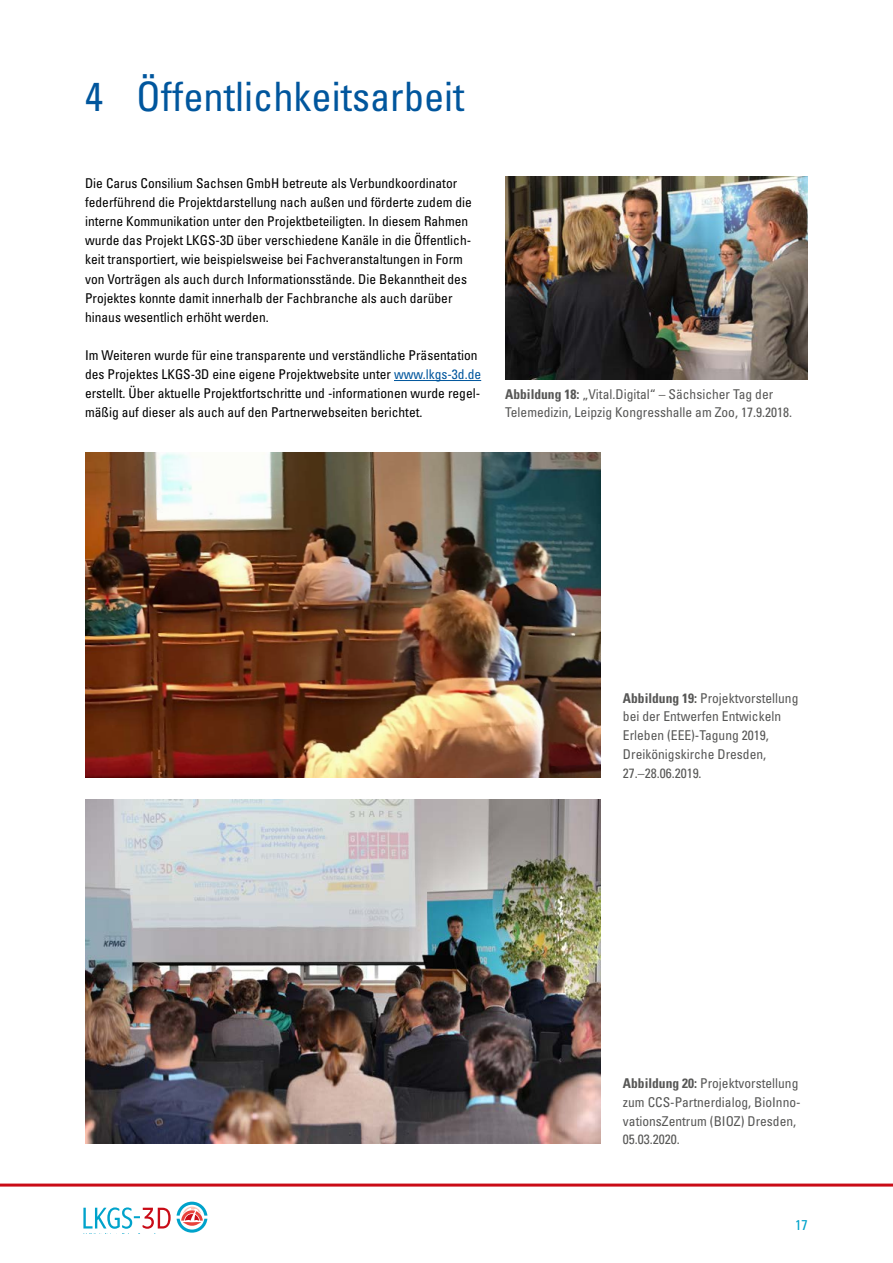
<style>
.page{position:relative;width:893px;height:1263px;background:#fff}
.page>*{position:absolute;margin:0;border:0;box-sizing:border-box;transform-origin:0 0}
.t1{font:condensed 40.5px "Univers LT";color:#00569d}
.t2{font:condensed 14.25px "Univers LT";color:#00a3cb}
.t3{font:condensed 13.5px/19.2px "Univers LT Std";color:#000}
.t4{font:condensed 13.5px/18.8px "Univers LT Std";color:#575756}
.s1{color:#00569d}
.s2{font-weight:700}
</style>
<div class="page">
<svg style="left:83px;top:1207px;width:88px;height:22px"></svg>
<svg style="left:177px;top:1202px;width:30px;height:31px"></svg>
<hr style="left:0;top:1183px;width:893px;height:3px;background:#c90b16">
<hr style="left:394px;top:380px;width:87px;height:1px;background:#00569d">
<img style="left:505px;top:176px;width:303px;height:203px">
<img style="left:85px;top:800px;width:516px;height:344px">
<img style="left:85px;top:452px;width:516px;height:326px">
<h1 class="t1" style="left:85px;top:71px;width:381px">4 Öffentlichkeitsarbeit</h1>
<p class="t3" style="left:85px;top:173px;width:388px">Die Carus Consilium Sachsen GmbH betreute als Verbundkoordinator federführend die Projektdarstellung nach außen und förderte zudem die interne Kommunikation unter den Projektbeteiligten. In diesem Rahmen wurde das Projekt LKGS-3D über verschiedene Kanäle in die Öffentlich&shy;keit transportiert, wie beispielsweise bei Fachveranstaltungen in Form von Vorträgen als auch durch Informationsstände. Die Bekanntheit des Projektes konnte damit innerhalb der Fachbranche als auch darüber hinaus wesentlich erhöht werden.</p>
<p class="t3" style="left:85px;top:345px;width:398px">Im Weiteren wurde für eine transparente und verständliche Präsentation des Projektes LKGS-3D eine eigene Projektwebsite unter <span class="s1">www.lkgs-3d.de </span>erstellt. Über aktuelle Projektfortschritte und -informationen wurde regel&shy;mäßig auf dieser als auch auf den Partnerwebseiten berichtet.</p>
<p class="t4" style="left:505px;top:384px;width:288px"><span class="s2">Abbildung 18:</span> „Vital.Digital“ – Sächsicher Tag der<br>Telemedizin, Leipzig Kongresshalle am Zoo, 17.9.2018.</p>
<p class="t4" style="left:623px;top:688px;width:177px"><span class="s2">Abbildung 19:</span> Projektvorstellung bei der Entwerfen Entwickeln<br>Erleben (EEE)-Tagung 2019,<br>Dreikönigskirche Dresden,<br>27.–28.06.2019.</p>
<p class="t4" style="left:623px;top:1074px;width:179px"><span class="s2">Abbildung 20:</span> Projektvorstellung zum CCS-Partnerdialog, BioInno&shy;vationsZentrum (BIOZ) Dresden,<br>05.03.2020.</p>
<p class="t2" style="left:795px;top:1216px;width:14px">17</p>
</div>
